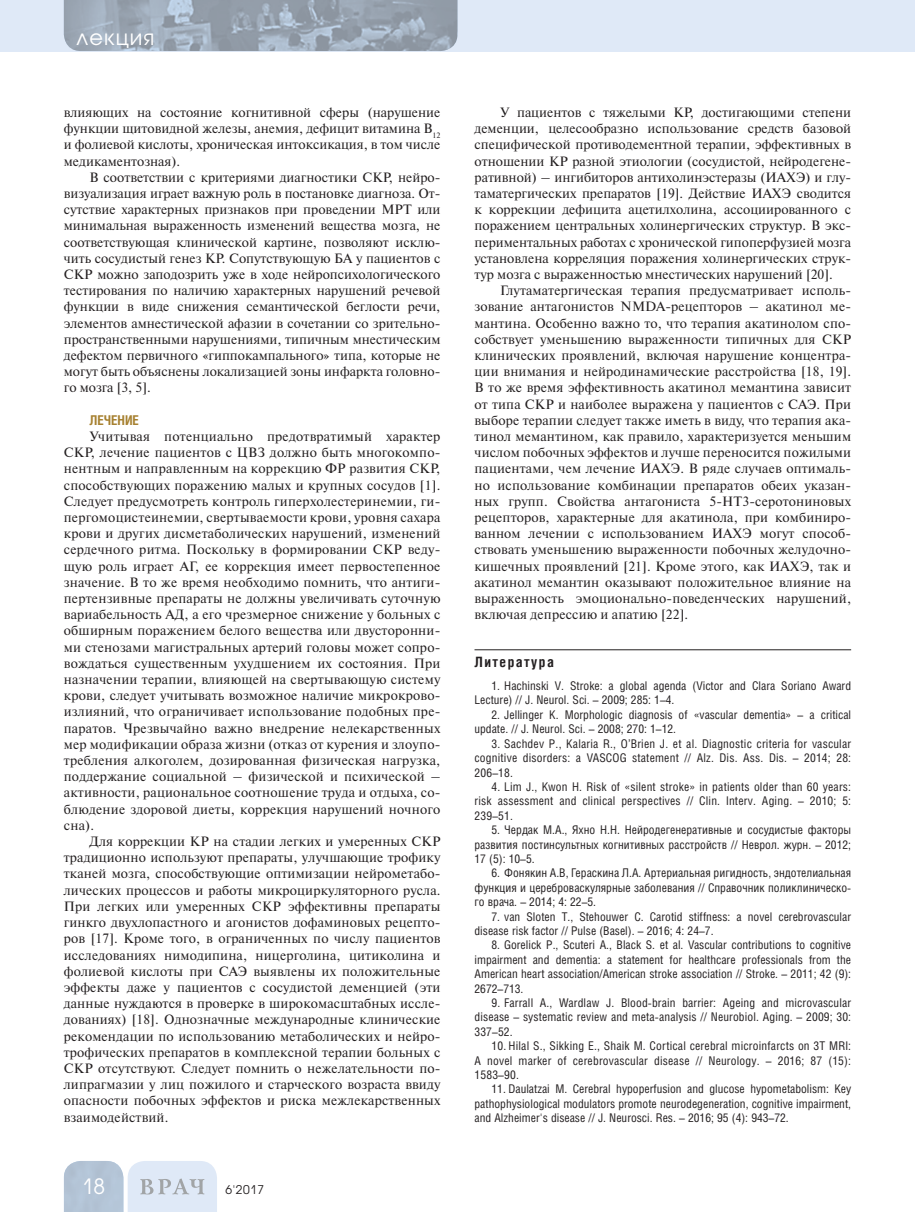
<style>
.page{position:relative;width:915px;height:1212px;background:#fff}
.page>*{position:absolute;margin:0;border:0;box-sizing:border-box;transform-origin:0 0}
.t1{font:21px "Avant Garde Gothic C";letter-spacing:.05em;color:#fff}
.t2{font:700 14.25px "Helios Cond";letter-spacing:.1em;color:#231f20}
.t3{font:13.5px/16.2px "Newton C";letter-spacing:.005em;color:#231f20;text-align:justify}
.t4{font:700 13.5px "Helios Cond";color:#a78131}
.t5{font:12px/14.4px "Helios Cond";color:#231f20;text-align:justify}
.t6{font:12px "Avant Garde Gothic C";color:#231f20}
</style>
<div class="page">
<div style="left:0;top:0;width:914px;height:51px;background:#dfe9f7"></div>
<img style="left:64px;top:0;width:393px;height:51px">
<svg style="left:64px;top:1161px;width:153px;height:51px;background:#cdd9e7"></svg>
<hr style="left:474px;top:649px;width:376px;height:1px;background:#231f20">
<h1 class="t1" style="left:77px;top:27px;width:79px">лекция</h1>
<p class="t3" style="left:64px;top:106px;width:378px">влияющих на состояние когнитивной сферы (нарушение функции щитовидной железы, анемия, дефицит витамина В<sub>12 </sub>и фолиевой кислоты, хроническая интоксикация, в том числе медикаментозная).</p>
<p class="t3" style="left:64px;top:170px;width:378px;text-indent:26px">В соответствии с критериями диагностики СКР, нейро&shy;визуализация играет важную роль в постановке диагноза. От&shy;сутствие характерных признаков при проведении МРТ или минимальная выраженность изменений вещества мозга, не соответствующая клинической картине, позволяют исклю&shy;чить сосудистый генез КР. Сопутствующую БА у пациентов с СКР можно заподозрить уже в ходе нейропсихологического тестирования по наличию характерных нарушений речевой функции в виде снижения семантической беглости речи, элементов амнестической афазии в сочетании со зрительно&shy;пространственными нарушениями, типичным мнестическим дефектом первичного «гиппокампального» типа, которые не могут быть объяснены локализацией зоны инфаркта головно&shy;го мозга [3, 5].</p>
<p class="t4" style="left:89px;top:415px;width:51px">ЛЕЧЕНИЕ</p>
<p class="t3" style="left:64px;top:430px;width:378px;text-indent:26px">Учитывая потенциально предотвратимый характер СКР, лечение пациентов с ЦВЗ должно быть многокомпо&shy;нентным и направленным на коррекцию ФР развития СКР, способствующих поражению малых и крупных сосудов [1].<br>Следует предусмотреть контроль гиперхолестеринемии, ги&shy;пергомоцистеинемии, свертываемости крови, уровня сахара крови и других дисметаболических нарушений, изменений сердечного ритма. Поскольку в формировании СКР веду&shy;щую роль играет АГ, ее коррекция имеет первостепенное значение. В то же время необходимо помнить, что антиги&shy;пертензивные препараты не должны увеличивать суточную вариабельность АД, а его чрезмерное снижение у больных с обширным поражением белого вещества или двусторонни&shy;ми стенозами магистральных артерий головы может сопро&shy;вождаться существенным ухудшением их состояния. При назначении терапии, влияющей на свертывающую систему крови, следует учитывать возможное наличие микрокрово&shy;излияний, что ограничивает использование подобных пре&shy;паратов. Чрезвычайно важно внедрение нелекарственных мер модификации образа жизни (отказ от курения и злоупо&shy;требления алкоголем, дозированная физическая нагрузка, поддержание социальной – физической и психической – активности, рациональное соотношение труда и отдыха, со&shy;блюдение здоровой диеты, коррекция нарушений ночного сна).</p>
<p class="t3" style="left:64px;top:835px;width:378px;text-indent:26px">Для коррекции КР на стадии легких и умеренных СКР традиционно используют препараты, улучшающие трофику тканей мозга, способствующие оптимизации нейрометабо&shy;лических процессов и работы микроциркуляторного русла.<br>При легких или умеренных СКР эффективны препараты гинкго двухлопастного и агонистов дофаминовых рецепто&shy;ров [17]. Кроме того, в ограниченных по числу пациентов исследованиях нимодипина, ницерголина, цитиколина и фолиевой кислоты при САЭ выявлены их положительные эффекты даже у пациентов с сосудистой деменцией (эти данные нуждаются в проверке в широкомасштабных иссле&shy;дованиях) [18]. Однозначные международные клинические рекомендации по использованию метаболических и нейро&shy;трофических препаратов в комплексной терапии больных с СКР отсутствуют. Следует помнить о нежелательности по&shy;липрагмазии у лиц пожилого и старческого возраста ввиду опасности побочных эффектов и риска межлекарственных взаимодействий.</p>
<h1 class="t1" style="left:82px;top:1177px;width:25px">18</h1>
<p class="t6" style="left:225px;top:1184px;width:40px">6'2017</p>
<p class="t3" style="left:474px;top:106px;width:378px;text-indent:26px">У пациентов с тяжелыми КР, достигающими степени деменции, целесообразно использование средств базовой специфической противодементной терапии, эффективных в отношении КР разной этиологии (сосудистой, нейродегене&shy;ративной) – ингибиторов антихолинэстеразы (ИАХЭ) и глу&shy;таматергических препаратов [19]. Действие ИАХЭ сводится к коррекции дефицита ацетилхолина, ассоциированного с поражением центральных холинергических структур. В экс&shy;периментальных работах с хронической гипоперфузией мозга установлена корреляция поражения холинергических струк&shy;тур мозга с выраженностью мнестических нарушений [20].</p>
<p class="t3" style="left:474px;top:284px;width:378px;text-indent:26px">Глутаматергическая терапия предусматривает исполь&shy;зование антагонистов NMDA-рецепторов – акатинол ме&shy;мантина. Особенно важно то, что терапия акатинолом спо&shy;собствует уменьшению выраженности типичных для СКР клинических проявлений, включая нарушение концентра&shy;ции внимания и нейродинамические расстройства [18, 19].<br>В то же время эффективность акатинол мемантина зависит от типа СКР и наиболее выражена у пациентов с САЭ. При выборе терапии следует также иметь в виду, что терапия ака&shy;тинол мемантином, как правило, характеризуется меньшим числом побочных эффектов и лучше переносится пожилыми пациентами, чем лечение ИАХЭ. В ряде случаев оптималь&shy;но использование комбинации препаратов обеих указан&shy;ных групп. Свойства антагониста 5-НТ3-серотониновых рецепторов, характерные для акатинола, при комбиниро&shy;ванном лечении с использованием ИАХЭ могут способ&shy;ствовать уменьшению выраженности побочных желудочно&shy;кишечных проявлений [21]. Кроме этого, как ИАХЭ, так и акатинол мемантин оказывают положительное влияние на выраженность эмоционально-поведенческих нарушений, включая депрессию и апатию [22].</p>
<p class="t2" style="left:474px;top:656px;width:81px">Литература</p>
<p class="t5" style="left:474px;top:680px;width:378px;text-indent:17px">1. Hachinski V. Stroke: a global agenda (Victor and Clara Soriano Award<br>Lecture) // J. Neurol. Sci. – 2009; 285: 1–4.</p>
<p class="t5" style="left:474px;top:709px;width:378px;text-indent:17px">2. Jellinger K. Morphologic diagnosis of «vascular dementia» – a critical update. // J. Neurol. Sci. – 2008; 270: 1–12.</p>
<p class="t5" style="left:474px;top:737px;width:378px;text-indent:17px">3. Sachdev P., Kalaria R., O’Brien J. et al. Diagnostic criteria for vascular cognitive disorders: a VASCOG statement // Alz. Dis. Ass. Dis. – 2014; 28:<br>206–18.</p>
<p class="t5" style="left:474px;top:781px;width:378px;text-indent:17px">4. Lim J., Kwon H. Risk of «silent stroke» in patients older than 60 years: risk assessment and clinical perspectives // Clin. Interv. Aging. – 2010; 5:<br>239–51.</p>
<p class="t5" style="left:474px;top:824px;width:378px;text-indent:17px">5. Чердак М.А., Яхно Н.Н. Нейродегенеративные и сосудистые факторы развития постинсультных когнитивных расстройств // Неврол. журн. – 2012; 17 (5): 10–5.</p>
<p class="t5" style="left:474px;top:867px;width:378px;text-indent:17px">6. Фонякин А.В, Гераскина Л.А. Артериальная ригидность, эндотелиальная функция и цереброваскулярные заболевания // Справочник поликлиническо&shy;го врача. – 2014; 4: 22–5.</p>
<p class="t5" style="left:474px;top:910px;width:378px;text-indent:17px">7. van Sloten T., Stehouwer C. Carotid stiffness: a novel cerebrovascular disease risk factor // Pulse (Basel). – 2016; 4: 24–7.</p>
<p class="t5" style="left:474px;top:939px;width:378px;text-indent:17px">8. Gorelick P., Scuteri A., Black S. et al. Vascular contributions to cognitive impairment and dementia: a statement for healthcare professionals from the Аmerican heart association/Аmerican stroke association // Stroke. – 2011; 42 (9):<br>2672–713.</p>
<p class="t5" style="left:474px;top:997px;width:378px;text-indent:17px">9. Farrall A., Wardlaw J. Blood-brain barrier: Ageing and microvascular disease – systematic review and meta-analysis // Neurobiol. Aging. – 2009; 30:<br>337–52.</p>
<p class="t5" style="left:474px;top:1040px;width:378px;text-indent:17px">10. Hilal S., Sikking E., Shaik M. Cortical cerebral microinfarcts on 3T MRI:<br>A novel marker of cerebrovascular disease // Neurology. – 2016; 87 (15):<br>1583–90.</p>
<p class="t5" style="left:474px;top:1083px;width:378px;text-indent:17px">11. Daulatzai M. Cerebral hypoperfusion and glucose hypometabolism: Key pathophysiological modulators promote neurodegeneration, cognitive impairment, and Alzheimer's disease // J. Neurosci. Res. – 2016; 95 (4): 943–72.</p>
</div>
